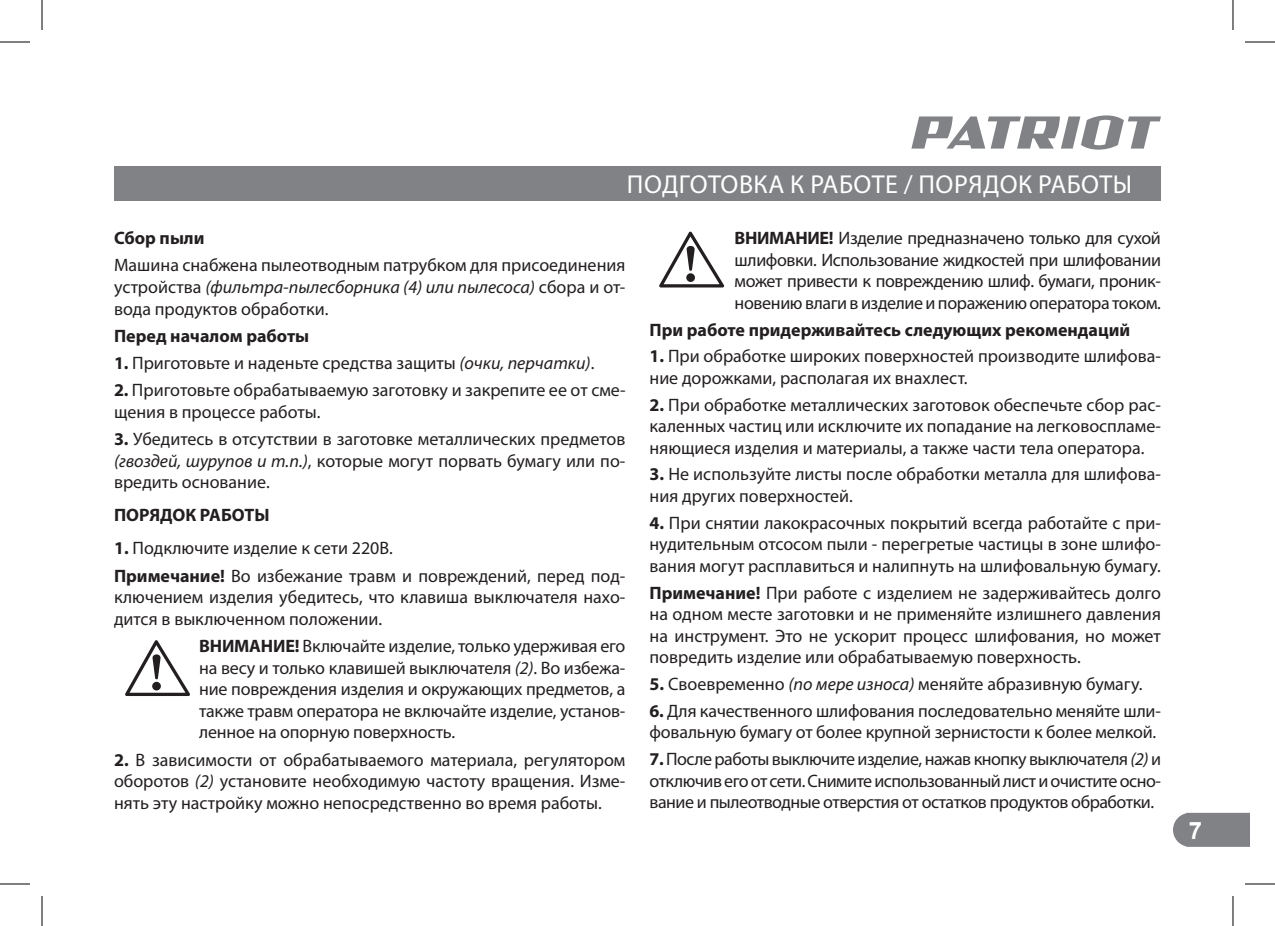
<style>
.page{position:relative;width:1275px;height:926px;background:#fff}
.page>*{position:absolute;margin:0;border:0;box-sizing:border-box;transform-origin:0 0}
.t1{font:26px "Myriad Pro";letter-spacing:.02em;color:#fff}
.t2{font:700 24px "Arial";color:#fff}
.t3{font:18px/21.6px "Myriad Pro";color:#231f20;text-align:justify}
.t4{font:700 18px "Myriad Pro";color:#231f20}
.s1{font-style:italic}
.s2{font-weight:700}
</style>
<div class="page">
<svg style="left:1173px;top:813px;width:77px;height:34px"></svg>
<svg style="left:911px;top:115px;width:250px;height:35px"></svg>
<div style="left:114px;top:166px;width:1047px;height:34px;background:#808285"></div>
<svg style="left:125px;top:640px;width:65px;height:56px"></svg>
<svg style="left:659px;top:231px;width:65px;height:56px"></svg>
<hr style="left:0;top:42px;width:30px;height:1px;background:#000">
<hr style="left:1245px;top:42px;width:30px;height:1px;background:#000">
<hr style="left:0;top:884px;width:30px;height:1px;background:#000">
<hr style="left:1245px;top:884px;width:30px;height:1px;background:#000">
<hr style="left:42px;top:0;width:1px;height:30px;background:#000">
<hr style="left:42px;top:896px;width:1px;height:30px;background:#000">
<hr style="left:1232px;top:0;width:1px;height:30px;background:#000">
<hr style="left:1232px;top:896px;width:1px;height:30px;background:#000">
<h1 class="t1" style="left:627px;top:168px;width:507px">ПОДГОТОВКА К РАБОТЕ / ПОРЯДОК РАБОТЫ</h1>
<p class="t4" style="left:114px;top:228px;width:92px">Сбор пыли</p>
<p class="t3" style="left:114px;top:254px;width:513px">Машина снабжена пылеотводным патрубком для присоединения устройства <span class="s1">(фильтра-пылесборника (4) или пылесоса)</span> сбора и от&shy;вода продуктов обработки.</p>
<p class="t4" style="left:114px;top:326px;width:197px">Перед началом работы</p>
<p class="t3" style="left:114px;top:352px;width:482px"><span class="s2">1.</span> Приготовьте и наденьте средства защиты <span class="s1">(очки, перчатки)</span>.</p>
<p class="t3" style="left:114px;top:379px;width:513px"><span class="s2">2.</span> Приготовьте обрабатываемую заготовку и закрепите ее от сме&shy;щения в процессе работы.</p>
<p class="t3" style="left:114px;top:428px;width:513px"><span class="s2">3.</span> Убедитесь в отсутствии в заготовке металлических предметов <span class="s1">(гвоздей, шурупов и т.п.)</span>, которые могут порвать бумагу или по&shy;вредить основание.</p>
<p class="t4" style="left:114px;top:505px;width:157px">ПОРЯДОК РАБОТЫ</p>
<p class="t3" style="left:114px;top:534px;width:513px;line-height:27.2px"><span class="s2">1.</span> Подключите изделие к сети 220В.<br><span class="s2">Примечание!</span> Во избежание травм и повреждений, перед под-</p>
<p class="t3" style="left:114px;top:586px;width:513px">ключением изделия убедитесь, что клавиша выключателя нахо&shy;дится в выключенном положении.</p>
<p class="t3" style="left:199px;top:635px;width:428px"><span class="s2">ВНИМАНИЕ!</span> Включайте изделие, только удерживая его на весу и только клавишей выключателя <span class="s1">(2)</span>. Во избежа&shy;ние повреждения изделия и окружающих предметов, а также травм оператора не включайте изделие, установ&shy;ленное на опорную поверхность.</p>
<p class="t3" style="left:114px;top:749px;width:513px"><span class="s2">2.</span> В зависимости от обрабатываемого материала, регулятором оборотов <span class="s1">(2)</span> установите необходимую частоту вращения. Изме&shy;нять эту настройку можно непосредственно во время работы.</p>
<p class="t3" style="left:734px;top:227px;width:428px"><span class="s2">ВНИМАНИЕ!</span> Изделие предназначено только для сухой шлифовки. Использование жидкостей при шлифовании может привести к повреждению шлиф. бумаги, проник&shy;новению влаги в изделие и поражению оператора током.</p>
<p class="t4" style="left:649px;top:319px;width:482px">При работе придерживайтесь следующих рекомендаций</p>
<p class="t3" style="left:649px;top:345px;width:513px"><span class="s2">1.</span> При обработке широких поверхностей производите шлифова&shy;ние дорожками, располагая их внахлест.</p>
<p class="t3" style="left:649px;top:393px;width:513px"><span class="s2">2.</span> При обработке металлических заготовок обеспечьте сбор рас&shy;каленных частиц или исключите их попадание на легковоспламе&shy;няющиеся изделия и материалы, а также части тела оператора.</p>
<p class="t3" style="left:649px;top:463px;width:513px"><span class="s2">3.</span> Не используйте листы после обработки металла для шлифова&shy;ния других поверхностей.</p>
<p class="t3" style="left:649px;top:512px;width:513px"><span class="s2">4.</span> При снятии лакокрасочных покрытий всегда работайте с при&shy;нудительным отсосом пыли - перегретые частицы в зоне шлифо&shy;вания могут расплавиться и налипнуть на шлифовальную бумагу.</p>
<p class="t3" style="left:649px;top:581px;width:513px"><span class="s2">Примечание!</span> При работе с изделием не задерживайтесь долго на одном месте заготовки и не применяйте излишнего давления на инструмент. Это не ускорит процесс шлифования, но может повредить изделие или обрабатываемую поверхность.</p>
<p class="t3" style="left:649px;top:673px;width:494px"><span class="s2">5.</span> Своевременно <span class="s1">(по мере износа)</span> меняйте абразивную бумагу.</p>
<p class="t3" style="left:649px;top:700px;width:513px"><span class="s2">6.</span> Для качественного шлифования последовательно меняйте шли&shy;фовальную бумагу от более крупной зернистости к более мелкой.</p>
<p class="t3" style="left:649px;top:748px;width:513px"><span class="s2">7.</span> После работы выключите изделие, нажав кнопку выключателя <span class="s1">(2)</span> и отключив его от сети. Снимите использованный лист и очистите осно&shy;вание и пылеотводные отверстия от остатков продуктов обработки.</p>
<h2 class="t2" style="left:1188px;top:814px;width:15px">7</h2>
</div>
